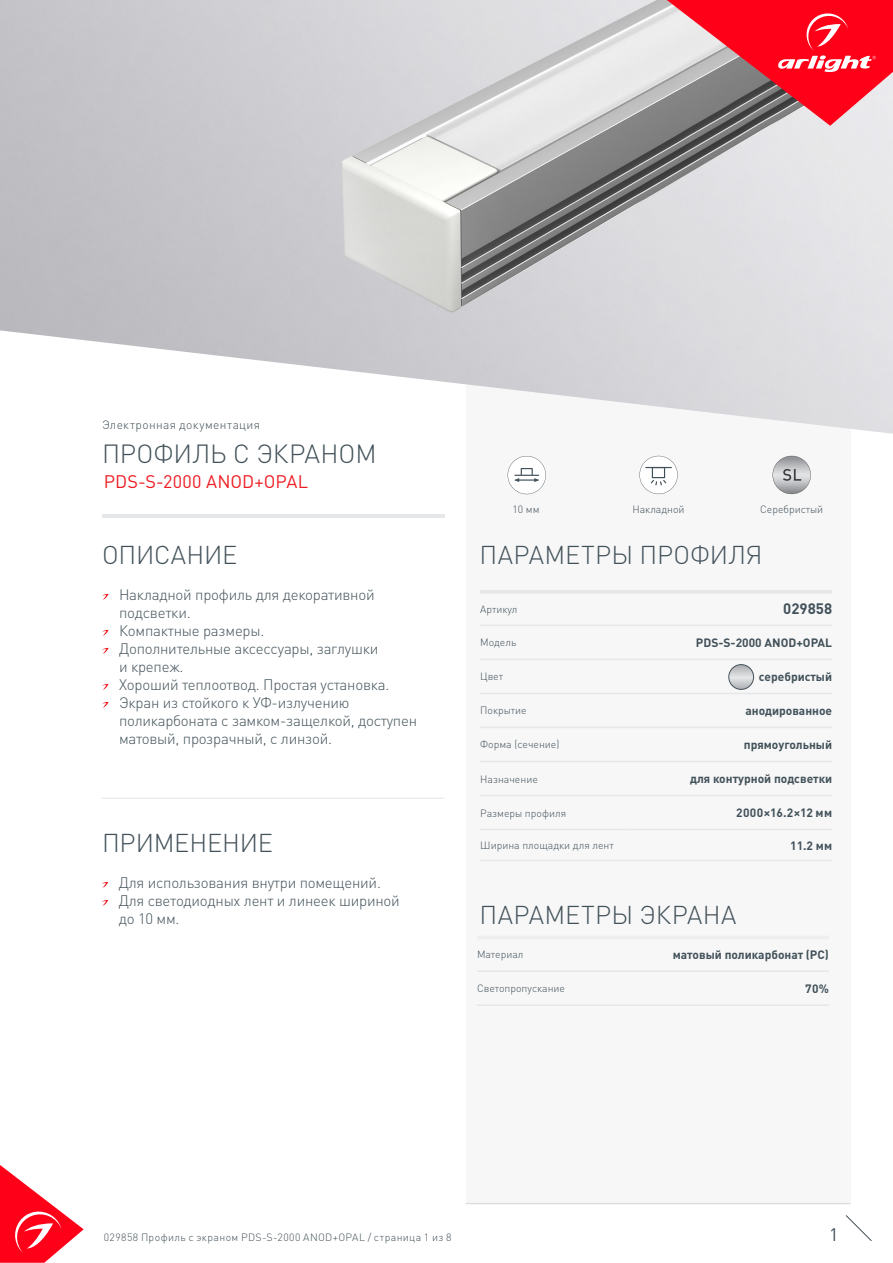
<style>
.page{position:relative;width:893px;height:1263px;background:#fff}
.page>*{position:absolute;margin:0;border:0;box-sizing:border-box;transform-origin:0 0}
.t1{font:300 25.95px "DIN Pro";letter-spacing:-.005em;color:#425159}
.t2{font:300 25.5px "DIN Pro";letter-spacing:-.005em;color:#425159}
.t3{font:300 25.5px "DIN Pro";letter-spacing:.02em;color:#425159}
.t4{font:18px "DIN Pro";letter-spacing:.005em;color:#ee1d23}
.t5{font:18px "DIN Pro";color:#425159}
.t6{font:300 15px/18px "DIN Pro";letter-spacing:-.015em;color:#425159}
.t7{font:700 15px "DIN Pro";color:#425159}
.t8{font:700 12px "DIN Pro";color:#425159}
.t9{font:300 12px "DIN Pro";letter-spacing:.03em;color:#425159}
.t10{font:700 12px "DIN Pro";letter-spacing:.02em;color:#425159}
.t11{font:300 10.5px "DIN Pro";color:#425159}
.t12{font:300 10.5px "DIN Pro";letter-spacing:.04em;color:#425159}
</style>
<div class="page">
<svg style="left:0;top:1165px;width:84px;height:98px"></svg>
<svg style="left:845px;top:1215px;width:27px;height:26px"></svg>
<div style="left:466px;top:250px;width:384px;height:954px;background:#f7f7f8"></div>
<svg style="left:639px;top:456px;width:39px;height:38px"></svg>
<svg style="left:508px;top:456px;width:38px;height:38px"></svg>
<img style="left:0;top:0;width:893px;height:434px">
<hr style="left:102px;top:514px;width:342px;height:3px;background:#e6e7e9">
<svg style="left:102px;top:594px;width:7px;height:6px"></svg>
<svg style="left:102px;top:630px;width:7px;height:6px"></svg>
<svg style="left:102px;top:648px;width:7px;height:6px"></svg>
<svg style="left:102px;top:684px;width:7px;height:6px"></svg>
<svg style="left:102px;top:702px;width:7px;height:6px"></svg>
<svg style="left:102px;top:882px;width:6px;height:6px"></svg>
<svg style="left:102px;top:900px;width:6px;height:6px"></svg>
<hr style="left:102px;top:798px;width:342px;height:1px;background:#e6e7e9">
<hr style="left:480px;top:590px;width:148px;height:4px;background:#e6e7e9">
<hr style="left:628px;top:590px;width:204px;height:4px;background:#e6e7e9">
<hr style="left:480px;top:625px;width:148px;height:1px;background:#e6e7e9">
<hr style="left:628px;top:625px;width:204px;height:1px;background:#e6e7e9">
<hr style="left:480px;top:659px;width:148px;height:1px;background:#e6e7e9">
<hr style="left:628px;top:659px;width:204px;height:1px;background:#e6e7e9">
<hr style="left:480px;top:693px;width:148px;height:1px;background:#e6e7e9">
<hr style="left:628px;top:693px;width:204px;height:1px;background:#e6e7e9">
<hr style="left:480px;top:727px;width:148px;height:1px;background:#e6e7e9">
<hr style="left:628px;top:727px;width:204px;height:1px;background:#e6e7e9">
<hr style="left:480px;top:761px;width:148px;height:1px;background:#e6e7e9">
<hr style="left:628px;top:761px;width:204px;height:1px;background:#e6e7e9">
<hr style="left:480px;top:795px;width:148px;height:1px;background:#e6e7e9">
<hr style="left:628px;top:795px;width:204px;height:1px;background:#e6e7e9">
<hr style="left:480px;top:829px;width:148px;height:1px;background:#e6e7e9">
<hr style="left:628px;top:829px;width:204px;height:1px;background:#e6e7e9">
<hr style="left:480px;top:860px;width:148px;height:1px;background:#e6e7e9">
<hr style="left:628px;top:860px;width:204px;height:1px;background:#e6e7e9">
<svg style="left:667px;top:0;width:226px;height:126px;background:#db4f5d"></svg>
<hr style="left:466px;top:1203px;width:384px;height:1px;background:#dcdddf">
<svg style="left:773px;top:456px;width:38px;height:38px"></svg>
<svg style="left:729px;top:665px;width:24px;height:24px"></svg>
<div style="left:728px;top:664px;width:26px;height:26px;border:1px solid #425159;border-radius:50%"></div>
<hr style="left:477px;top:936px;width:148px;height:3px;background:#eeeeef">
<hr style="left:625px;top:936px;width:204px;height:3px;background:#eeeeef">
<hr style="left:477px;top:970px;width:148px;height:2px;background:#e6e7e9">
<hr style="left:625px;top:970px;width:204px;height:2px;background:#e6e7e9">
<hr style="left:477px;top:1004px;width:148px;height:2px;background:#e6e7e9">
<hr style="left:625px;top:1004px;width:204px;height:2px;background:#e6e7e9">
<p class="t9" style="left:102px;top:417px;width:160px">Электронная документация</p>
<p class="t1" style="left:102px;top:436px;width:276px">ПРОФИЛЬ С ЭКРАНОМ</p>
<p class="t4" style="left:104px;top:470px;width:206px">PDS-S-2000 ANOD+OPAL</p>
<p class="t2" style="left:102px;top:537px;width:137px">ОПИСАНИЕ</p>
<p class="t6" style="left:119px;top:584px;width:257px">Накладной профиль для декоративной подсветки.</p>
<p class="t6" style="left:119px;top:620px;width:147px">Компактные размеры.</p>
<p class="t6" style="left:119px;top:638px;width:261px">Дополнительные аксессуары, заглушки и крепеж.</p>
<p class="t6" style="left:119px;top:674px;width:272px">Хороший теплоотвод. Простая установка.</p>
<p class="t6" style="left:119px;top:692px;width:300px">Экран из стойкого к УФ-излучению поликарбоната с замком-защелкой, доступен матовый, прозрачный, с линзой.</p>
<p class="t2" style="left:102px;top:825px;width:172px">ПРИМЕНЕНИЕ</p>
<p class="t6" style="left:119px;top:872px;width:264px">Для использования внутри помещений.</p>
<p class="t6" style="left:119px;top:890px;width:283px">Для светодиодных лент и линеек шириной до 10 мм.</p>
<p class="t11" style="left:512px;top:502px;width:29px">10 мм</p>
<p class="t11" style="left:632px;top:502px;width:54px">Накладной</p>
<p class="t11" style="left:760px;top:502px;width:65px">Серебристый</p>
<p class="t2" style="left:479px;top:537px;width:285px">ПАРАМЕТРЫ ПРОФИЛЯ</p>
<p class="t11" style="left:480px;top:602px;width:39px">Артикул</p>
<p class="t7" style="left:783px;top:599px;width:50px">029858</p>
<p class="t11" style="left:480px;top:635px;width:38px">Модель</p>
<p class="t8" style="left:696px;top:634px;width:138px">PDS-S-2000 ANOD+OPAL</p>
<p class="t11" style="left:480px;top:669px;width:24px">Цвет</p>
<p class="t8" style="left:759px;top:668px;width:75px">серебристый</p>
<p class="t11" style="left:480px;top:703px;width:48px">Покрытие</p>
<p class="t8" style="left:745px;top:702px;width:88px">анодированное</p>
<p class="t11" style="left:480px;top:737px;width:81px">Форма (сечение)</p>
<p class="t8" style="left:744px;top:736px;width:90px">прямоугольный</p>
<p class="t11" style="left:480px;top:771px;width:59px">Назначение</p>
<p class="t8" style="left:690px;top:770px;width:144px">для контурной подсветки</p>
<p class="t11" style="left:480px;top:805px;width:87px">Размеры профиля</p>
<p class="t10" style="left:736px;top:805px;width:97px">2000×16.2×12 мм</p>
<p class="t11" style="left:480px;top:838px;width:135px">Ширина площадки для лент</p>
<p class="t8" style="left:790px;top:837px;width:43px">11.2 мм</p>
<p class="t3" style="left:479px;top:897px;width:258px">ПАРАМЕТРЫ ЭКРАНА</p>
<p class="t11" style="left:477px;top:947px;width:48px">Материал</p>
<p class="t8" style="left:673px;top:946px;width:158px">матовый поликарбонат (PC)</p>
<p class="t11" style="left:477px;top:981px;width:90px">Светопропускание</p>
<p class="t8" style="left:805px;top:980px;width:25px">70%</p>
<p class="t12" style="left:104px;top:1230px;width:349px">029858 Профиль с экраном PDS-S-2000 ANOD+OPAL / страница 1 из 8</p>
<p class="t5" style="left:829px;top:1222px;width:11px">1</p>
</div>
